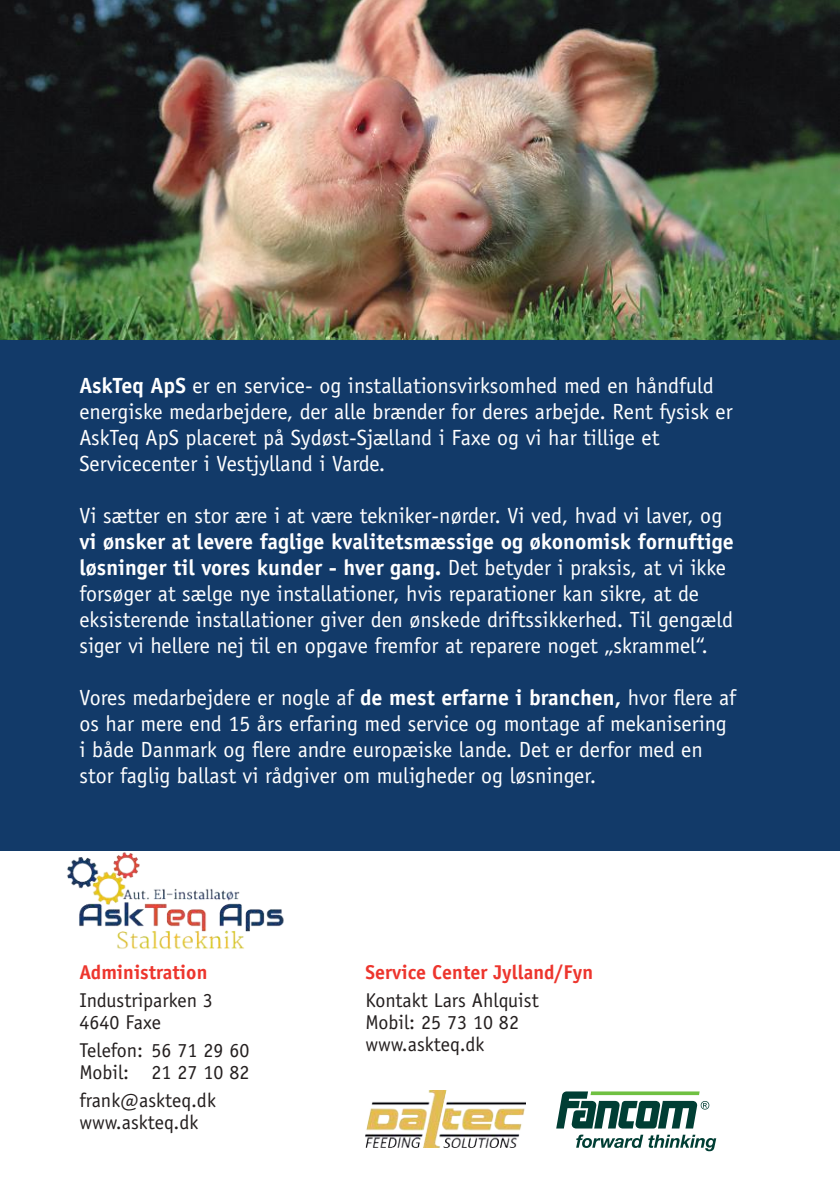
<style>
.page{position:relative;width:840px;height:1191px;background:#fff}
.page>*{position:absolute;margin:0;border:0;box-sizing:border-box;transform-origin:0 0}
.t1{font:22px/26px "Officina Sans";color:#fff}
.t2{font:20px/22px "Officina Sans";color:#241f1f}
.t3{font:700 20px "Officina Sans";color:#ed352d}
.s1{font-weight:700}
</style>
<div class="page">
<img style="left:0;top:0;width:839px;height:340px">
<div style="left:0;top:340px;width:839px;height:510px;background:#123a69"></div>
<img style="left:62px;top:850px;width:260px;height:100px">
<svg style="left:556px;top:1091px;width:153px;height:37px"></svg>
<svg style="left:576px;top:1134px;width:139px;height:17px"></svg>
<img style="left:365px;top:1090px;width:160px;height:57px">
<p class="t1" style="left:79px;top:372px;width:654px"><span class="s1">AskTeq ApS</span> er en service- og installationsvirksomhed med en håndfuld energiske medarbejdere, der alle brænder for deres arbejde. Rent fysisk er AskTeq ApS placeret på Sydøst-Sjælland i Faxe og vi har tillige et Servicecenter i Vestjylland i Varde.</p>
<p class="t1" style="left:79px;top:502px;width:644px">Vi sætter en stor ære i at være tekniker-nørder. Vi ved, hvad vi laver, og</p>
<p class="t1" style="left:79px;top:528px;width:655px"><span class="s1">vi ønsker at levere faglige kvalitetsmæssige og økonomisk fornuftige løsninger til vores kunder - hver gang.</span> Det betyder i praksis, at vi ikke forsøger at sælge nye installationer, hvis reparationer kan sikre, at de eksisterende installationer giver den ønskede driftssikkerhed. Til gengæld siger vi hellere nej til en opgave fremfor at reparere noget „skrammel“.</p>
<p class="t1" style="left:79px;top:684px;width:658px">Vores medarbejdere er nogle af <span class="s1">de mest erfarne i branchen,</span> hvor flere af os har mere end 15 års erfaring med service og montage af mekanisering i både Danmark og flere andre europæiske lande. Det er derfor med en stor faglig ballast vi rådgiver om muligheder og løsninger.</p>
<p class="t3" style="left:79px;top:959px;width:129px">Administration</p>
<p class="t2" style="left:79px;top:989px;width:135px">Industriparken 3<br>4640 Faxe</p>
<p class="t2" style="left:79px;top:1039px;width:171px">Telefon: 56 71 29 60<br>Mobil: 21 27 10 82</p>
<p class="t2" style="left:79px;top:1089px;width:138px">frank@askteq.dk www.askteq.dk</p>
<p class="t3" style="left:365px;top:959px;width:229px">Service Center Jylland/Fyn</p>
<p class="t2" style="left:365px;top:989px;width:175px">Kontakt Lars Ahlquist<br>Mobil: 25 73 10 82 www.askteq.dk</p>
</div>
